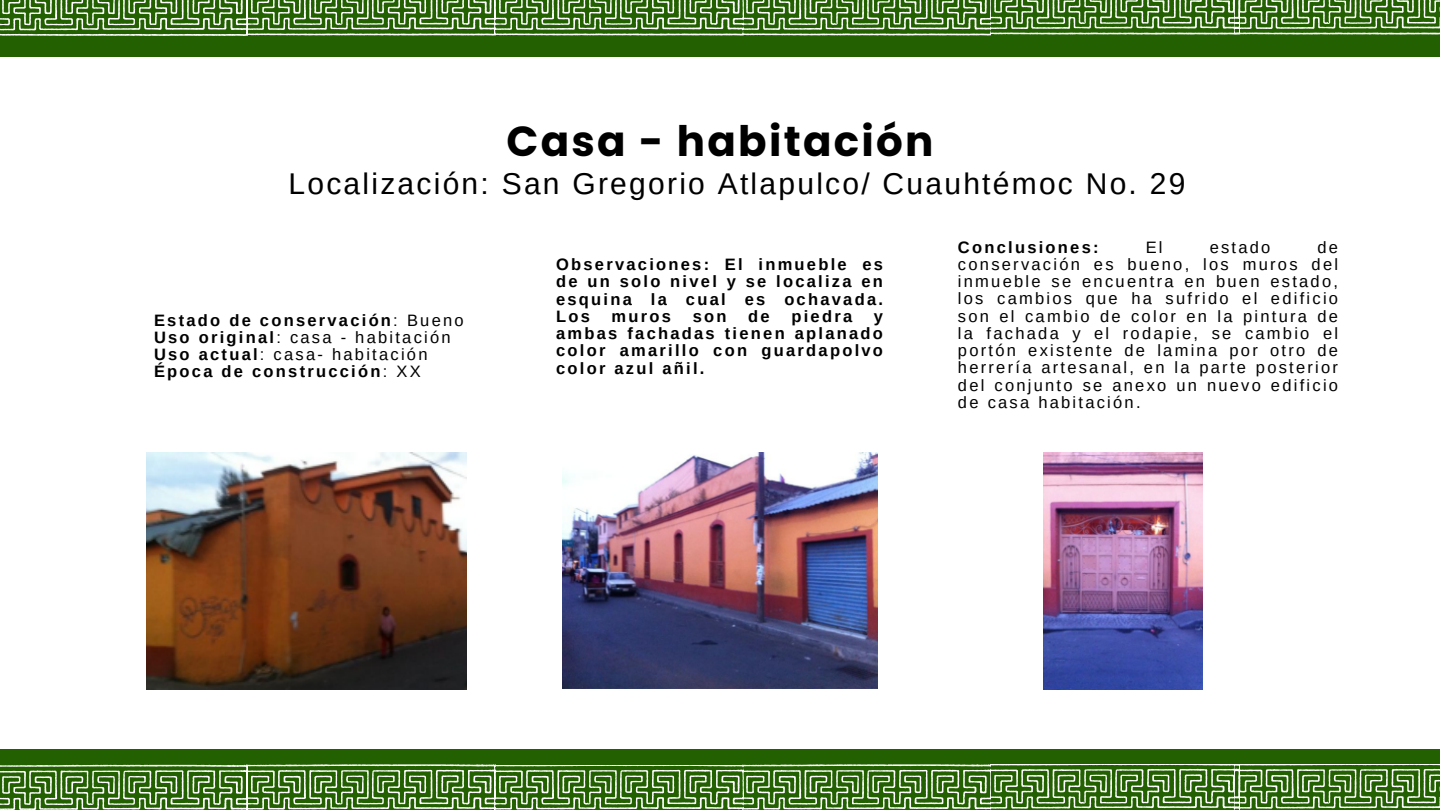
<style>
.page{position:relative;width:1440px;height:810px;background:#fff}
.page>*{position:absolute;margin:0;border:0;box-sizing:border-box;transform-origin:0 0}
.t1{font:700 42px "Poppins";letter-spacing:.055em;color:#000}
.t2{font:30px "Arimo";letter-spacing:.075em;color:#000}
.t3{font:16.5px/17.2px "Arimo";letter-spacing:.135em;color:#000;text-align:justify}
.t4{font:700 16.5px/17.2px "Arimo";letter-spacing:.135em;color:#000;text-align:justify}
.s1{font-weight:400}
.s2{font-weight:700}
</style>
<div class="page">
<img style="left:1044px;top:453px;width:159px;height:236px">
<img style="left:562px;top:453px;width:316px;height:236px">
<img style="left:147px;top:453px;width:319px;height:236px">
<div style="left:0;top:749px;width:1440px;height:61px;background:#236002"></div>
<svg style="left:0;top:765px;width:1440px;height:45px"></svg>
<div style="left:0;top:0;width:1440px;height:57px;background:#236002"></div>
<svg style="left:0;top:0;width:1440px;height:36px"></svg>
<p class="t1" style="left:507px;top:112px;width:428px">Casa - habitación</p>
<p class="t2" style="left:288px;top:167px;width:898px">Localización: San Gregorio Atlapulco/ Cuauhtémoc No. 29</p>
<p class="t4" style="left:154px;top:311px;width:311px">Estado de conservación<span class="s1">: Bueno</span></p>
<p class="t3" style="left:154px;top:329px;width:298px"><span class="s2">Uso original</span>: casa - habitación</p>
<p class="t3" style="left:154px;top:346px;width:275px"><span class="s2">Uso actual</span>: casa- habitación</p>
<h1 class="t4" style="left:154px;top:363px;width:268px">Época de construcción<span class="s1">: XX</span></h1>
<h2 class="t4" style="left:556px;top:256px;width:328px">Observaciones: El inmueble es de un solo nivel y se localiza en esquina la cual es ochavada.<br>Los</h2>
<h2 class="t4" style="left:612px;top:308px;width:61px">muros</h2>
<h2 class="t4" style="left:693px;top:308px;width:35px">son</h2>
<h2 class="t4" style="left:748px;top:308px;width:23px">de</h2>
<h2 class="t4" style="left:791px;top:308px;width:62px">piedra</h2>
<h2 class="t4" style="left:556px;top:308px;width:328px;text-indent:318px">y ambas fachadas tienen aplanado color amarillo con guardapolvo color azul añil.</h2>
<p class="t3" style="left:958px;top:238px;width:382px;text-indent:360px">de conservación es bueno, los muros del inmueble se encuentra en buen estado, los cambios que ha sufrido el edificio son el cambio de color en la pintura de la fachada y el rodapie, se cambio el portón existente de lamina por otro de herrería artesanal, en la parte posterior del conjunto se anexo un nuevo edificio de casa habitación.</p>
<p class="t4" style="left:958px;top:238px;width:142px">Conclusiones:</p>
<p class="t3" style="left:1146px;top:238px;width:18px">El</p>
<p class="t3" style="left:1210px;top:238px;width:62px">estado</p>
</div>
